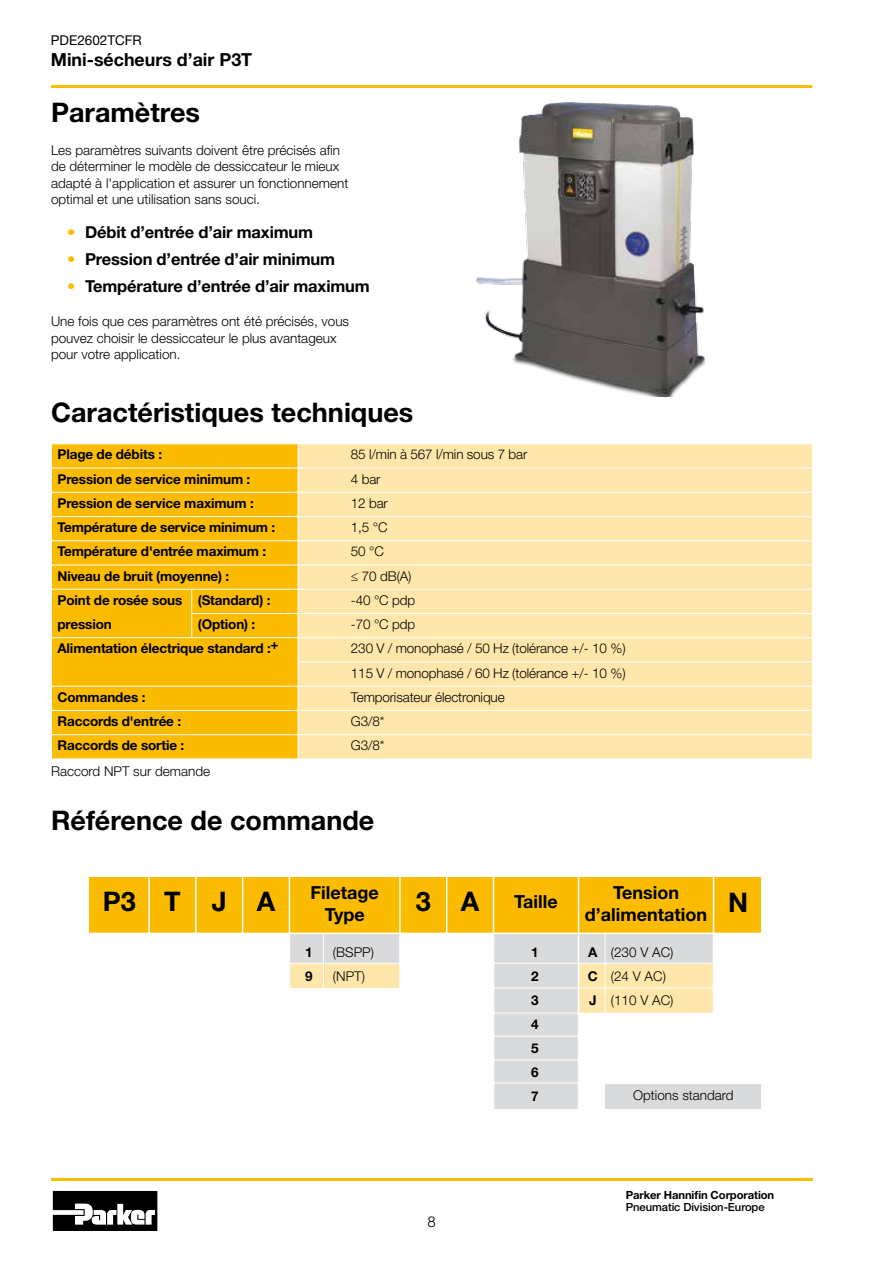
<style>
.page{position:relative;width:893px;height:1263px;background:#fff}
.page>*{position:absolute;margin:0;border:0;box-sizing:border-box;transform-origin:0 0}
.t1{font:700 27px "Helvetica Neue LT Std";color:#000}
.t2{font:700 18px/21.6px "Helvetica Neue LT Std";color:#000;text-align:center}
.t3{font:700 16.5px "Helvetica Neue LT Std";letter-spacing:-.01em;color:#000}
.t4{font:300 15px "Helvetica";color:#000}
.t5{font:300 13.5px/16.2px "Helvetica Neue LT Std";color:#000}
.t6{font:700 13.5px/24px "Helvetica Neue LT Std";letter-spacing:-.01em;color:#000;text-align:justify}
.t7{font:13.5px "Helvetica Neue LT Std";color:#000}
.t8{font:700 11.25px "Helvetica Neue LT Std";letter-spacing:-.01em;color:#000}
.t9{font:500 11.25px "Helvetica Neue LT Std";letter-spacing:-.01em;color:#000}
.s1{color:#fabb00}
.s2{font-weight:700}
</style>
<div class="page">
<hr style="left:51px;top:85px;width:761px;height:3px;background:#fabb00">
<hr style="left:51px;top:1178px;width:762px;height:3px;background:#fabb00">
<svg style="left:53px;top:1191px;width:104px;height:40px"></svg>
<div style="left:605px;top:1084px;width:156px;height:24px;background:#d9dadb"></div>
<div style="left:578px;top:929px;width:135px;height:83px;background:#ffe7ab"></div>
<div style="left:493px;top:928px;width:86px;height:180px;background:#d9dadb"></div>
<div style="left:578px;top:929px;width:136px;height:34px;background:#d9dadb"></div>
<div style="left:289px;top:928px;width:111px;height:60px;background:#ffe7ab"></div>
<div style="left:289px;top:929px;width:111px;height:34px;background:#d9dadb"></div>
<div style="left:89px;top:877px;width:672px;height:56px;background:#fabb00"></div>
<hr style="left:148px;top:877px;width:2px;height:56px;background:#fff">
<hr style="left:195px;top:877px;width:2px;height:56px;background:#fff">
<hr style="left:242px;top:877px;width:1px;height:56px;background:#fff">
<hr style="left:289px;top:877px;width:1px;height:115px;background:#fff">
<hr style="left:399px;top:877px;width:2px;height:114px;background:#fff">
<hr style="left:446px;top:877px;width:1px;height:56px;background:#fff">
<hr style="left:493px;top:877px;width:1px;height:234px;background:#fff">
<hr style="left:89px;top:933px;width:672px;height:1px;background:#fff">
<hr style="left:490px;top:963px;width:225px;height:1px;background:#fff">
<hr style="left:490px;top:987px;width:225px;height:1px;background:#fff">
<hr style="left:490px;top:1013px;width:225px;height:1px;background:#fff">
<hr style="left:490px;top:1036px;width:225px;height:1px;background:#fff">
<hr style="left:491px;top:1059px;width:89px;height:1px;background:#fff">
<hr style="left:491px;top:1082px;width:89px;height:1px;background:#fff">
<hr style="left:287px;top:963px;width:115px;height:1px;background:#fff">
<hr style="left:323px;top:933px;width:1px;height:58px;background:#fff">
<hr style="left:605px;top:933px;width:1px;height:104px;background:#fff">
<div style="left:52px;top:444px;width:246px;height:314px;background:#fabb00"></div>
<div style="left:299px;top:444px;width:513px;height:314px;background:#ffe7ab"></div>
<hr style="left:51px;top:468px;width:141px;height:1px;background:#fff">
<hr style="left:192px;top:468px;width:106px;height:1px;background:#fff">
<hr style="left:298px;top:468px;width:515px;height:1px;background:#fff">
<hr style="left:51px;top:492px;width:141px;height:1px;background:#fff">
<hr style="left:192px;top:492px;width:106px;height:1px;background:#fff">
<hr style="left:298px;top:492px;width:515px;height:1px;background:#fff">
<hr style="left:51px;top:516px;width:141px;height:1px;background:#fff">
<hr style="left:192px;top:516px;width:106px;height:1px;background:#fff">
<hr style="left:298px;top:516px;width:515px;height:1px;background:#fff">
<hr style="left:51px;top:540px;width:141px;height:1px;background:#fff">
<hr style="left:192px;top:540px;width:106px;height:1px;background:#fff">
<hr style="left:298px;top:540px;width:515px;height:1px;background:#fff">
<hr style="left:51px;top:565px;width:141px;height:1px;background:#fff">
<hr style="left:192px;top:565px;width:106px;height:1px;background:#fff">
<hr style="left:298px;top:565px;width:515px;height:1px;background:#fff">
<hr style="left:51px;top:589px;width:141px;height:1px;background:#fff">
<hr style="left:192px;top:589px;width:106px;height:1px;background:#fff">
<hr style="left:298px;top:589px;width:515px;height:1px;background:#fff">
<hr style="left:191px;top:613px;width:107px;height:1px;background:#fff">
<svg style="left:191px;top:590px;width:1px;height:47px"></svg>
<hr style="left:298px;top:613px;width:515px;height:1px;background:#fff">
<hr style="left:51px;top:637px;width:141px;height:1px;background:#fff">
<hr style="left:192px;top:637px;width:106px;height:1px;background:#fff">
<hr style="left:298px;top:637px;width:515px;height:1px;background:#fff">
<hr style="left:298px;top:662px;width:515px;height:1px;background:#fff">
<hr style="left:51px;top:686px;width:141px;height:1px;background:#fff">
<hr style="left:192px;top:686px;width:106px;height:1px;background:#fff">
<hr style="left:298px;top:686px;width:515px;height:1px;background:#fff">
<hr style="left:51px;top:710px;width:141px;height:1px;background:#fff">
<hr style="left:192px;top:710px;width:106px;height:1px;background:#fff">
<hr style="left:298px;top:710px;width:515px;height:1px;background:#fff">
<hr style="left:51px;top:734px;width:141px;height:1px;background:#fff">
<svg style="left:51px;top:444px;width:1px;height:292px"></svg>
<hr style="left:192px;top:734px;width:106px;height:1px;background:#fff">
<hr style="left:298px;top:734px;width:515px;height:1px;background:#fff">
<svg style="left:298px;top:444px;width:1px;height:314px"></svg>
<hr style="left:713px;top:877px;width:1px;height:168px;background:#fff">
<hr style="left:578px;top:877px;width:1px;height:234px;background:#fff">
<img style="left:476px;top:103px;width:230px;height:293px">
<p class="t7" style="left:51px;top:32px;width:93px">PDE2602TCFR</p>
<h2 class="t2" style="left:51px;top:49px;width:203px">Mini-sécheurs d’air P3T</h2>
<h1 class="t1" style="left:51px;top:96px;width:150px">Paramètres</h1>
<p class="t5" style="left:51px;top:142px;width:299px">Les paramètres suivants doivent être précisés afin de déterminer le modèle de dessiccateur le mieux adapté à l'application et assurer un fonctionnement optimal et une utilisation sans souci.</p>
<p class="t3" style="left:67px;top:222px;width:248px"><span class="s1">•</span> Débit d’entrée d’air maximum</p>
<p class="t3" style="left:67px;top:249px;width:270px"><span class="s1">•</span> Pression d’entrée d’air minimum</p>
<p class="t3" style="left:67px;top:276px;width:304px"><span class="s1">•</span> Température d’entrée d’air maximum</p>
<p class="t5" style="left:51px;top:313px;width:300px">Une fois que ces paramètres ont été précisés, vous pouvez choisir le dessiccateur le plus avantageux pour votre application.</p>
<h1 class="t1" style="left:51px;top:396px;width:364px">Caractéristiques techniques</h1>
<p class="t6" style="left:57px;top:442px;width:106px">Plage de débits :</p>
<p class="t5" style="left:351px;top:446px;width:178px">85 l/min à 567 l/min sous 7 bar</p>
<p class="t6" style="left:57px;top:467px;width:194px">Pression de service minimum :</p>
<p class="t5" style="left:351px;top:470px;width:31px">4 bar</p>
<p class="t6" style="left:57px;top:491px;width:198px">Pression de service maximum :</p>
<p class="t5" style="left:351px;top:495px;width:39px">12 bar</p>
<p class="t6" style="left:57px;top:515px;width:219px">Température de service minimum :</p>
<p class="t5" style="left:351px;top:519px;width:38px">1,5 °C</p>
<p class="t6" style="left:57px;top:539px;width:210px">Température d'entrée maximum :</p>
<p class="t5" style="left:351px;top:543px;width:35px">50 °C</p>
<p class="t6" style="left:57px;top:563px;width:173px">Niveau de bruit (moyenne) :</p>
<p class="t5" style="left:351px;top:567px;width:62px">≤ 70 dB(A)</p>
<p class="t6" style="left:57px;top:588px;width:126px">Point de rosée sous pression</p>
<p class="t6" style="left:198px;top:588px;width:74px">(Standard) :</p>
<p class="t5" style="left:351px;top:592px;width:66px">-40 °C pdp</p>
<p class="t6" style="left:198px;top:612px;width:59px">(Option) :</p>
<p class="t5" style="left:351px;top:616px;width:66px">-70 °C pdp</p>
<p class="t6" style="left:57px;top:636px;width:223px">Alimentation électrique standard :+</p>
<p class="t5" style="left:351px;top:636px;width:276px;line-height:24.3px">230 V / monophasé / 50 Hz (tolérance +/- 10 %)<br>115 V / monophasé / 60 Hz (tolérance +/- 10 %)</p>
<p class="t6" style="left:57px;top:685px;width:89px">Commandes :</p>
<p class="t5" style="left:351px;top:689px;width:155px">Temporisateur électronique</p>
<p class="t6" style="left:57px;top:709px;width:125px">Raccords d'entrée :</p>
<p class="t5" style="left:351px;top:713px;width:35px">G3/8*</p>
<p class="t6" style="left:57px;top:733px;width:128px">Raccords de sortie :</p>
<p class="t5" style="left:351px;top:737px;width:35px">G3/8*</p>
<p class="t5" style="left:51px;top:762px;width:161px">Raccord NPT sur demande</p>
<h1 class="t1" style="left:51px;top:803px;width:325px">Référence de commande</h1>
<h1 class="t1" style="left:103px;top:885px;width:174px">P3TJA</h1>
<h2 class="t2" style="left:311px;top:881px;width:70px">Filetage<br>Type</h2>
<h1 class="t1" style="left:416px;top:885px;width:65px">3 A</h1>
<h2 class="t2" style="left:514px;top:890px;width:45px">Taille</h2>
<h2 class="t2" style="left:585px;top:881px;width:124px">Tension d’alimentation</h2>
<p class="t6" style="left:305px;top:939px;width:9px">1</p>
<p class="t5" style="left:333px;top:943px;width:43px">(BSPP)</p>
<p class="t6" style="left:305px;top:963px;width:9px">9</p>
<p class="t5" style="left:333px;top:967px;width:34px">(NPT)</p>
<h1 class="t1" style="left:728px;top:886px;width:22px">N</h1>
<p class="t6" style="left:531px;top:939px;width:9px">1<br>2<br>3<br>4<br>5<br>6<br>7</p>
<p class="t5" style="left:588px;top:939px;width:87px;line-height:24px"><span class="s2">A</span> (230 V AC)<br><span class="s2">C</span> (24 V AC)<br><span class="s2">J</span> (110 V AC)</p>
<p class="t5" style="left:633px;top:1087px;width:102px">Options standard</p>
<p class="t4" style="left:427px;top:1212px;width:10px">8</p>
<p class="t8" style="left:626px;top:1187px;width:150px">Parker Hannifin Corporation</p>
<p class="t9" style="left:626px;top:1200px;width:140px">Pneumatic Division-Europe</p>
</div>
